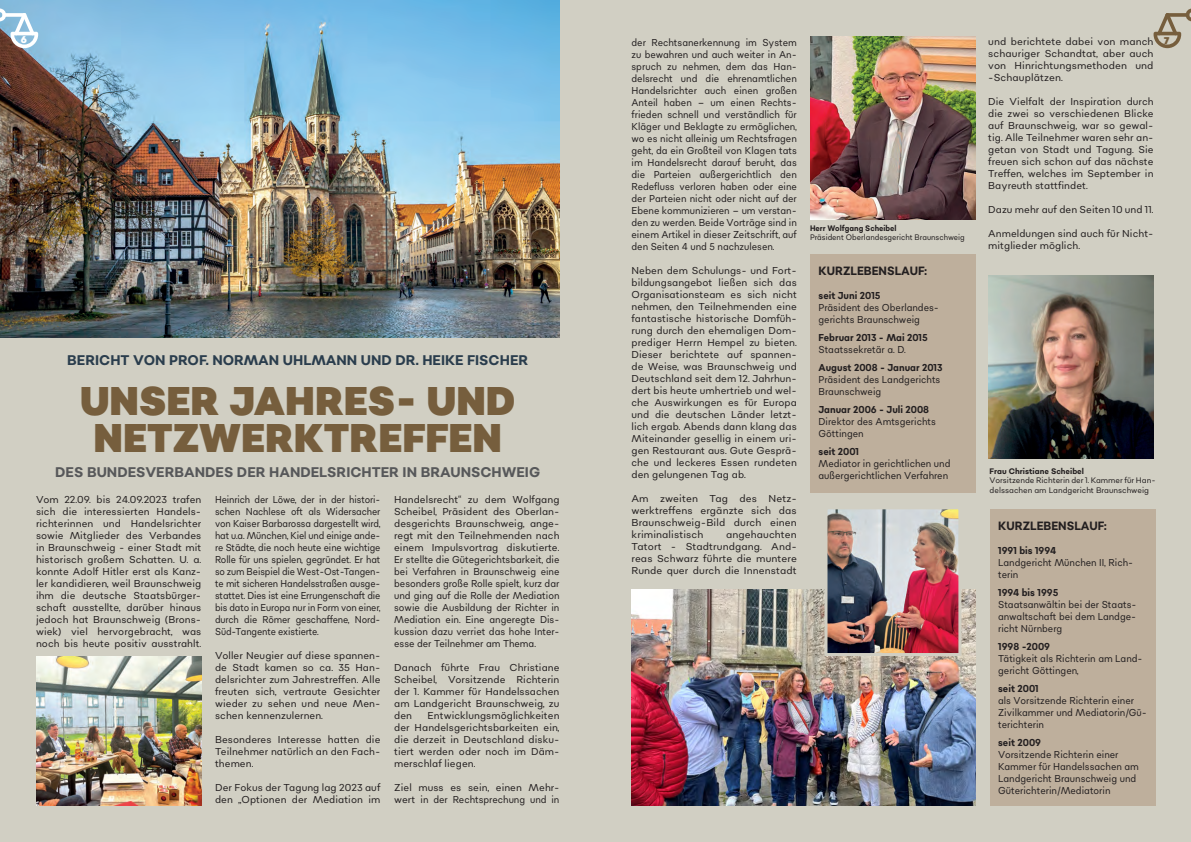
<style>
.page{position:relative;width:1191px;height:842px;background:#d1cfc3}
.page>*{position:absolute;margin:0;border:0;box-sizing:border-box;transform-origin:0 0}
.t1{font:900 40px/37.4px "Sonny Gothic Condensed";color:#765e3d;text-align:center}
.t2{font:700 14px "Sonny Gothic Condensed";color:#57585a}
.t3{font:700 14px "Sonny Gothic Condensed";color:#2a3d4d}
.t4{font:700 12px "Sonny Gothic Condensed";color:#231f20;scale:.95 1}
.t5{font:10px/12px "Sonny Gothic Condensed";color:#231f20;text-align:justify}
.t6{font:10px/12px "Sonny Gothic Condensed";color:#231f20;scale:.95 1}
.t7{font:10px/12px "Sonny Gothic Condensed";color:#231f20;text-align:justify;scale:.92 1}
.t8{font:700 10px "Sonny Gothic Condensed";color:#231f20;scale:.95 1}
.t9{font:900 9.8px "Sonny Gothic Condensed";color:#fff}
.t10{font:900 9.8px "Sonny Gothic Condensed";color:#765e3d}
.t11{font:8px/9.6px "Sonny Gothic Condensed";color:#231f20}
.t12{font:8px "Sonny Gothic Condensed";color:#231f20;scale:.95 1}
.t13{font:700 8px "Sonny Gothic Condensed";color:#231f20}
.t14{font:700 8px "Sonny Gothic Condensed";color:#231f20;scale:.95 1}
</style>
<div class="page">
<img style="left:0;top:0;width:559px;height:337px">
<svg style="left:0;top:9px;width:38px;height:39px"></svg>
<img style="left:36px;top:656px;width:165px;height:150px">
<img style="left:631px;top:590px;width:345px;height:215px">
<svg style="left:1153px;top:9px;width:38px;height:39px"></svg>
<img style="left:988px;top:275px;width:165px;height:183px">
<div style="left:989px;top:509px;width:166px;height:297px;background:#beaf9c"></div>
<img style="left:810px;top:36px;width:166px;height:183px">
<div style="left:810px;top:254px;width:166px;height:239px;background:#beaf9c"></div>
<img style="left:828px;top:510px;width:129px;height:142px">
<div style="left:824px;top:506px;width:137px;height:150px;border:3px solid #d1cfc3"></div>
<p class="t9" style="left:21px;top:33px;width:8px">6</p>
<h2 class="t3" style="left:67px;top:351px;width:462px">BERICHT VON PROF. NORMAN UHLMANN UND DR. HEIKE FISCHER</h2>
<h1 class="t1" style="left:80px;top:382px;width:437px">UNSER JAHRES- UND<br>NETZWERKTREFFEN</h1>
<h2 class="t2" style="left:55px;top:463px;width:486px">DES BUNDESVERBANDES DER HANDELSRICHTER IN BRAUNSCHWEIG</h2>
<p class="t5" style="left:36px;top:493px;width:167px">Vom 22.09. bis 24.09.2023 trafen sich die interessierten Handels&shy;richterinnen und Handelsrichter sowie Mitglieder des Verbandes in Braunschweig - einer Stadt mit historisch großem Schatten. U. a. konnte Adolf Hitler erst als Kanz&shy;ler kandidieren, weil Braunschweig ihm die deutsche Staatsbürger&shy;schaft ausstellte, darüber hinaus jedoch hat Braunschweig (Brons&shy;wiek) viel hervorgebracht, was noch bis heute positiv ausstrahlt.</p>
<p class="t7" style="left:215px;top:493px;width:181px">Heinrich der Löwe, der in der histori&shy;schen Nachlese oft als Widersacher von Kaiser Barbarossa dargestellt wird, hat u.a. München, Kiel und einige ande&shy;re Städte, die noch heute eine wichtige Rolle für uns spielen, gegründet. Er hat so zum Beispiel die West-Ost-Tangen&shy;te mit sicheren Handelsstraßen ausge&shy;stattet. Dies ist eine Errungenschaft die bis dato in Europa nur in Form von einer, durch die Römer geschaffene, Nord-Süd-Tangente existierte.</p>
<p class="t5" style="left:215px;top:649px;width:167px">Voller Neugier auf diese spannen&shy;de Stadt kamen so ca. 35 Han&shy;delsrichter zum Jahrestreffen. Alle freuten sich, vertraute Gesichter wieder zu sehen und neue Men&shy;schen kennenzulernen.</p>
<p class="t5" style="left:215px;top:733px;width:167px">Besonderes Interesse hatten die Teilnehmer natürlich an den Fach&shy;themen.</p>
<p class="t5" style="left:215px;top:781px;width:167px">Der Fokus der Tagung lag 2023 auf den „Optionen der Mediation im</p>
<p class="t5" style="left:394px;top:493px;width:167px">Handelsrecht“ zu dem Wolfgang Scheibel, Präsident des Oberlan&shy;desgerichts Braunschweig, ange&shy;regt mit den Teilnehmenden nach einem Impulsvortrag diskutierte.<br>Er stellte die Gütegerichtsbarkeit, die bei Verfahren in Braunschweig eine besonders große Rolle spielt, kurz dar und ging auf die Rolle der Mediation sowie die Ausbildung der Richter in Mediation ein. Eine angeregte Dis&shy;kussion dazu verriet das hohe Inter&shy;esse der Teilnehmer am Thema.</p>
<p class="t5" style="left:394px;top:661px;width:167px">Danach führte Frau Christiane Scheibel, Vorsitzende Richterin der 1. Kammer für Handelssachen am Landgericht Braunschweig, zu den</p>
<p class="t5" style="left:394px;top:709px;width:167px;text-indent:33px">Entwicklungsmöglichkeiten der Handelsgerichtsbarkeiten ein, die derzeit in Deutschland disku&shy;tiert werden oder noch im Däm&shy;merschlaf liegen.</p>
<p class="t5" style="left:394px;top:781px;width:167px">Ziel muss es sein, einen Mehr&shy;wert in der Rechtsprechung und in</p>
<p class="t6" style="left:631px;top:36px;width:176px;text-align:justify">der Rechtsanerkennung im System zu bewahren und auch weiter in An&shy;spruch zu nehmen, dem das Han&shy;delsrecht und die ehrenamtlichen Handelsrichter auch einen großen Anteil haben – um einen Rechts&shy;frieden schnell und verständlich für Kläger und Beklagte zu ermöglichen, wo es nicht alleinig um Rechtsfragen geht, da ein Großteil von Klagen tats im Handelsrecht darauf beruht, das die Parteien außergerichtlich den Redefluss verloren haben oder eine der Parteien nicht oder nicht auf der Ebene kommunizieren – um verstan&shy;den zu werden. Beide Vorträge sind in einem Artikel in dieser Zeitschrift, auf den Seiten 4 und 5 nachzulesen.</p>
<p class="t5" style="left:631px;top:264px;width:167px">Neben dem Schulungs- und Fort&shy;bildungsangebot ließen sich das Organisationsteam es sich nicht nehmen, den Teilnehmenden eine fantastische historische Domfüh&shy;rung durch den ehemaligen Dom&shy;prediger Herrn Hempel zu bieten.<br>Dieser berichtete auf spannen&shy;de Weise, was Braunschweig und Deutschland seit dem 12. Jahrhun&shy;dert bis heute umhertrieb und wel&shy;che Auswirkungen es für Europa und die deutschen Länder letzt&shy;lich ergab. Abends dann klang das Miteinander gesellig in einem uri&shy;gen Restaurant aus. Gute Gesprä&shy;che und leckeres Essen rundeten den gelungenen Tag ab.</p>
<p class="t5" style="left:631px;top:492px;width:167px">Am zweiten Tag des Netz&shy;werktreffens ergänzte sich das Braunschweig-Bild durch einen kriminalistisch</p>
<p class="t5" style="left:631px;top:528px;width:167px;text-indent:94px">angehauchten Tatort - Stadtrundgang. And&shy;reas Schwarz führte die muntere Runde quer durch die Innenstadt</p>
<p class="t14" style="left:810px;top:222px;width:93px">Herr Wolfgang Scheibel</p>
<p class="t12" style="left:810px;top:232px;width:164px">Präsident Oberlandesgericht Braunschweig</p>
<p class="t4" style="left:818px;top:263px;width:116px">KURZLEBENSLAUF:</p>
<p class="t8" style="left:818px;top:289px;width:67px">seit Juni 2015</p>
<p class="t6" style="left:818px;top:301px;width:128px">Präsident des Oberlandes&shy;gerichts Braunschweig</p>
<p class="t8" style="left:818px;top:331px;width:116px">Februar 2013 - Mai 2015</p>
<p class="t6" style="left:818px;top:343px;width:93px">Staatssekretär a. D.</p>
<p class="t8" style="left:818px;top:361px;width:132px">August 2008 - Januar 2013</p>
<p class="t6" style="left:818px;top:373px;width:130px">Präsident des Landgerichts<br>Braunschweig</p>
<p class="t8" style="left:818px;top:403px;width:118px">Januar 2006 - Juli 2008</p>
<p class="t6" style="left:818px;top:415px;width:125px">Direktor des Amtsgerichts<br>Göttingen</p>
<p class="t8" style="left:818px;top:445px;width:44px">seit 2001</p>
<p class="t6" style="left:818px;top:457px;width:140px">Mediator in gerichtlichen und außergerichtlichen Verfahren</p>
<p class="t5" style="left:988px;top:36px;width:167px">und berichtete dabei von manch schauriger Schandtat, aber auch von Hinrichtungsmethoden und -Schauplätzen.</p>
<p class="t5" style="left:988px;top:96px;width:167px">Die Vielfalt der Inspiration durch die zwei so verschiedenen Blicke auf Braunschweig, war so gewal&shy;tig. Alle Teilnehmer waren sehr an&shy;getan von Stadt und Tagung. Sie freuen sich schon auf das nächste Treffen, welches im September in Bayreuth stattfindet.</p>
<p class="t5" style="left:988px;top:204px;width:167px">Dazu mehr auf den Seiten 10 und 11.</p>
<p class="t5" style="left:988px;top:228px;width:167px">Anmeldungen sind auch für Nicht&shy;mitglieder möglich.</p>
<p class="t10" style="left:1164px;top:34px;width:7px">7</p>
<p class="t13" style="left:989px;top:465px;width:96px">Frau Christiane Scheibel</p>
<p class="t11" style="left:989px;top:475px;width:167px">Vorsitzende Richterin der 1. Kammer für Han&shy;delssachen am Landgericht Braunschweig</p>
<p class="t4" style="left:998px;top:518px;width:116px">KURZLEBENSLAUF:</p>
<p class="t8" style="left:998px;top:544px;width:63px">1991 bis 1994</p>
<p class="t6" style="left:998px;top:556px;width:144px">Landgericht München II, Rich&shy;terin</p>
<p class="t8" style="left:998px;top:586px;width:65px">1994 bis 1995</p>
<p class="t6" style="left:998px;top:598px;width:147px;text-align:justify">Staatsanwältin bei der Staats&shy;anwaltschaft bei dem Landge&shy;richt Nürnberg</p>
<p class="t8" style="left:998px;top:640px;width:56px">1998 -2009</p>
<p class="t6" style="left:998px;top:652px;width:154px">Tätigkeit als Richterin am Land&shy;gericht Göttingen,</p>
<p class="t8" style="left:998px;top:682px;width:44px">seit 2001</p>
<p class="t6" style="left:998px;top:694px;width:158px">als Vorsitzende Richterin einer<br>Zivilkammer und Mediatorin/Gü&shy;terichterin</p>
<p class="t8" style="left:998px;top:736px;width:47px">seit 2009</p>
<p class="t6" style="left:998px;top:748px;width:150px">Vorsitzende Richterin einer<br>Kammer für Handelssachen am<br>Landgericht Braunschweig und<br>Güterichterin/Mediatorin</p>
</div>
